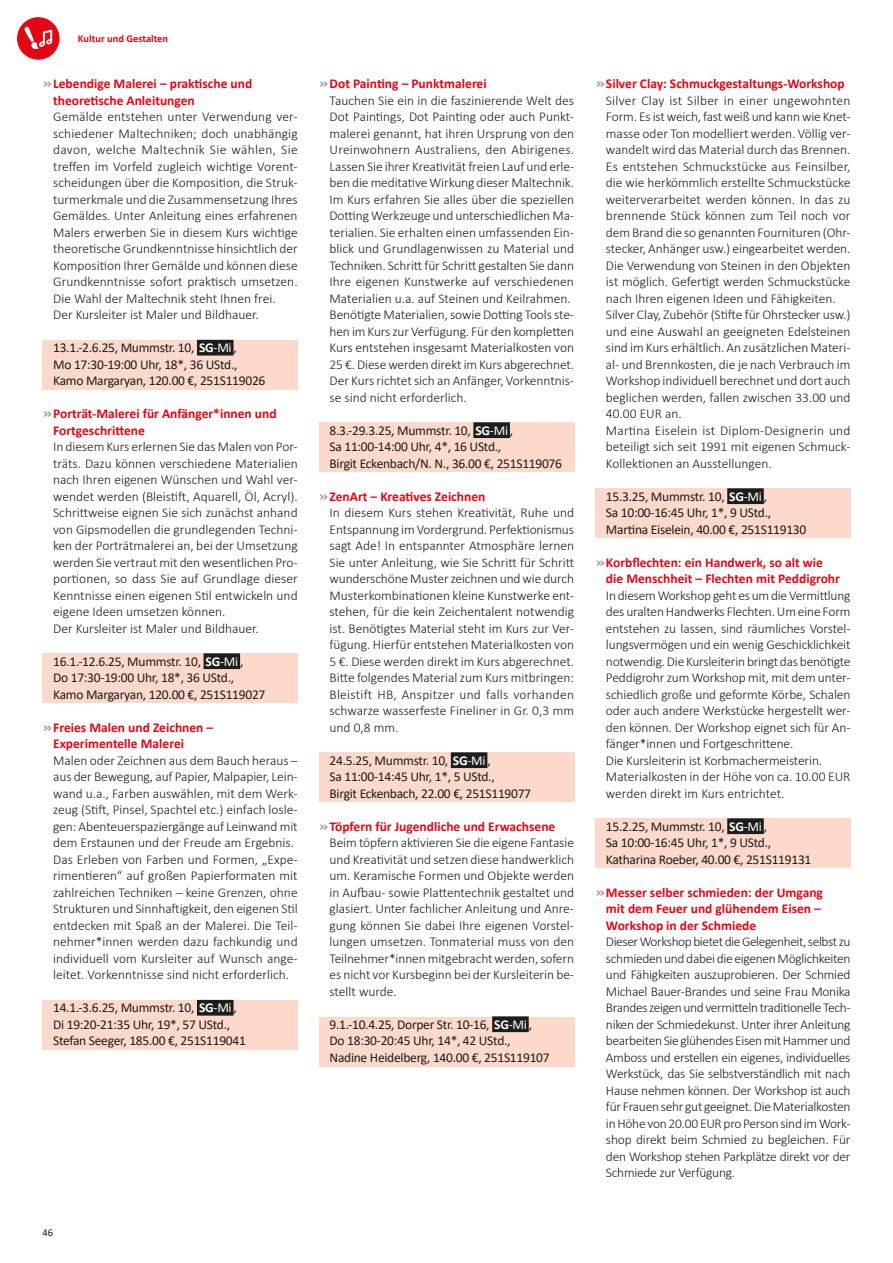
<style>
.page{position:relative;width:893px;height:1263px;background:#fff}
.page>*{position:absolute;margin:0;border:0;box-sizing:border-box;transform-origin:0 0}
.t1{font:300 13.5px/16.5px "Calibri";color:#1d1d1b}
.t2{font:13.5px/16.5px "Calibri";letter-spacing:-.02em;color:#1d1d1b}
.t3{font:700 13.5px/16.5px "Calibri";color:#e30614}
.t4{font:700 10.5px "Calibri";color:#e30614}
.t5{font:10.5px "Calibri";color:#1d1d1b}
.s1{font-family:"Verdana";font-size:12px;color:#9d9d9d}
.s2{font-weight:700;color:#fff}
.s3{color:#fff}
.s4{font-family:"Verdana";font-weight:700;font-size:12px;color:#9d9d9d}
.s5{font-weight:700;color:#e30614}
</style>
<div class="page">
<div style="left:17px;top:17px;width:43px;height:43px;background:#e30614;border-radius:50%"></div>
<svg style="left:24px;top:26px;width:28px;height:23px"></svg>
<div style="left:43px;top:340px;width:255px;height:50px;background:#fcd9ca"></div>
<div style="left:197px;top:340px;width:37px;height:16px;background:#1d1d1b"></div>
<div style="left:43px;top:654px;width:255px;height:49px;background:#fcd9ca"></div>
<div style="left:204px;top:653px;width:36px;height:16px;background:#1d1d1b"></div>
<div style="left:43px;top:1000px;width:255px;height:50px;background:#fcd9ca"></div>
<div style="left:197px;top:1000px;width:37px;height:16px;background:#1d1d1b"></div>
<div style="left:319px;top:423px;width:255px;height:49px;background:#fcd9ca"></div>
<div style="left:473px;top:422px;width:37px;height:16px;background:#1d1d1b"></div>
<div style="left:319px;top:753px;width:255px;height:49px;background:#fcd9ca"></div>
<div style="left:451px;top:752px;width:36px;height:16px;background:#1d1d1b"></div>
<div style="left:319px;top:1017px;width:255px;height:49px;background:#fcd9ca"></div>
<div style="left:492px;top:1016px;width:37px;height:16px;background:#1d1d1b"></div>
<div style="left:595px;top:489px;width:255px;height:49px;background:#fcd9ca"></div>
<div style="left:727px;top:488px;width:37px;height:16px;background:#1d1d1b"></div>
<div style="left:595px;top:819px;width:255px;height:49px;background:#fcd9ca"></div>
<div style="left:727px;top:818px;width:37px;height:16px;background:#1d1d1b"></div>
<p class="t4" style="left:78px;top:31px;width:92px">Kultur und Gestalten</p>
<p class="t3" style="left:53px;top:75px;width:201px;text-indent:-11px"><span class="s1">»</span>Lebendige Malerei – praktische und theoretische Anleitungen</p>
<p class="t1" style="left:53px;top:108px;width:246px">Gemälde entstehen unter Verwendung ver&shy;schiedener Maltechniken; doch unabhängig davon, welche Maltechnik Sie wählen, Sie treffen im Vorfeld zugleich wichtige Vorent&shy;scheidungen über die Komposition, die Struk&shy;turmerkmale und die Zusammensetzung Ihres Gemäldes. Unter Anleitung eines erfahrenen Malers erwerben Sie in diesem Kurs wichtige theoretische Grundkenntnisse hinsichtlich der Komposition Ihrer Gemälde und können diese Grundkenntnisse sofort praktisch umsetzen.<br>Die Wahl der Maltechnik steht Ihnen frei.<br>Der Kursleiter ist Maler und Bildhauer.</p>
<p class="t2" style="left:53px;top:339px;width:214px">13.1.-2.6.25, Mummstr. 10, <span class="s2">SG</span><span class="s3">-Mi</span> ,<br>Mo 17:30-19:00 Uhr, 18*, 36 UStd.,<br>Kamo Margaryan, 120.00 €, 251S119026</p>
<p class="t3" style="left:53px;top:405px;width:225px;text-indent:-11px"><span class="s1">»</span>Porträt-Malerei für Anfänger*innen und<br>Fortgeschrittene</p>
<p class="t1" style="left:53px;top:438px;width:246px">In diesem Kurs erlernen Sie das Malen von Por&shy;träts. Dazu können verschiedene Materialien nach Ihren eigenen Wünschen und Wahl ver&shy;wendet werden (Bleistift, Aquarell, Öl, Acryl).<br>Schrittweise eignen Sie sich zunächst anhand von Gipsmodellen die grundlegenden Techni&shy;ken der Porträtmalerei an, bei der Umsetzung werden Sie vertraut mit den wesentlichen Pro&shy;portionen, so dass Sie auf Grundlage dieser Kenntnisse einen eigenen Stil entwickeln und eigene Ideen umsetzen können.<br>Der Kursleiter ist Maler und Bildhauer.</p>
<p class="t2" style="left:53px;top:653px;width:214px">16.1.-12.6.25, Mummstr. 10, <span class="s2">SG</span><span class="s3">-Mi</span> ,<br>Do 17:30-19:00 Uhr, 18*, 36 UStd.,<br>Kamo Margaryan, 120.00 €, 251S119027</p>
<p class="t3" style="left:53px;top:719px;width:162px;text-indent:-11px"><span class="s1">»</span>Freies Malen und Zeichnen –<br>Experimentelle Malerei</p>
<p class="t1" style="left:53px;top:752px;width:246px">Malen oder Zeichnen aus dem Bauch heraus – aus der Bewegung, auf Papier, Malpapier, Lein&shy;wand u.a., Farben auswählen, mit dem Werk&shy;zeug (Stift, Pinsel, Spachtel etc.) einfach losle&shy;gen: Abenteuerspaziergänge auf Leinwand mit dem Erstaunen und der Freude am Ergebnis.<br>Das Erleben von Farben und Formen, „Expe&shy;rimentieren“ auf großen Papierformaten mit zahlreichen Techniken – keine Grenzen, ohne Strukturen und Sinnhaftigkeit, den eigenen Stil entdecken mit Spaß an der Malerei. Die Teil&shy;nehmer*innen werden dazu fachkundig und individuell vom Kursleiter auf Wunsch ange&shy;leitet. Vorkenntnisse sind nicht erforderlich.</p>
<p class="t2" style="left:53px;top:999px;width:194px">14.1.-3.6.25, Mummstr. 10, <span class="s2">SG</span><span class="s3">-Mi</span> ,<br>Di 19:20-21:35 Uhr, 19*, 57 UStd.,<br>Stefan Seeger, 185.00 €, 251S119041</p>
<p class="t1" style="left:330px;top:75px;width:246px;text-indent:-11px"><span class="s4">»</span><span class="s5">Dot Painting – Punktmalerei<br></span>Tauchen Sie ein in die faszinierende Welt des Dot Paintings, Dot Painting oder auch Punkt&shy;malerei genannt, hat ihren Ursprung von den Ureinwohnern Australiens, den Abirigenes.<br>Lassen Sie ihrer Kreativität freien Lauf und erle&shy;ben die meditative Wirkung dieser Maltechnik.<br>Im Kurs erfahren Sie alles über die speziellen Dotting Werkzeuge und unterschiedlichen Ma&shy;terialien. Sie erhalten einen umfassenden Ein&shy;blick und Grundlagenwissen zu Material und Techniken. Schritt für Schritt gestalten Sie dann Ihre eigenen Kunstwerke auf verschiedenen Materialien u.a. auf Steinen und Keilrahmen.<br>Benötigte Materialien, sowie Dotting Tools ste&shy;hen im Kurs zur Verfügung. Für den kompletten Kurs entstehen insgesamt Materialkosten von 25 €. Diese werden direkt im Kurs abgerechnet.<br>Der Kurs richtet sich an Anfänger, Vorkenntnis&shy;se sind nicht erforderlich.</p>
<p class="t2" style="left:330px;top:422px;width:234px">8.3.-29.3.25, Mummstr. 10, <span class="s2">SG</span><span class="s3">-Mi</span> ,<br>Sa 11:00-14:00 Uhr, 4*, 16 UStd.,<br>Birgit Eckenbach/N. N., 36.00 €, 251S119076</p>
<p class="t1" style="left:330px;top:488px;width:246px;text-indent:-11px"><span class="s4">»</span><span class="s5">ZenArt – Kreatives Zeichnen<br></span>In diesem Kurs stehen Kreativität, Ruhe und Entspannung im Vordergrund. Perfektionismus sagt Ade! In entspannter Atmosphäre lernen Sie unter Anleitung, wie Sie Schritt für Schritt wunderschöne Muster zeichnen und wie durch Musterkombinationen kleine Kunstwerke ent&shy;stehen, für die kein Zeichentalent notwendig ist. Benötigtes Material steht im Kurs zur Ver&shy;fügung. Hierfür entstehen Materialkosten von 5 €. Diese werden direkt im Kurs abgerechnet.<br>Bitte folgendes Material zum Kurs mitbringen:<br>Bleistift HB, Anspitzer und falls vorhanden schwarze wasserfeste Fineliner in Gr. 0,3 mm und 0,8 mm.</p>
<p class="t2" style="left:330px;top:752px;width:203px">24.5.25, Mummstr. 10, <span class="s2">SG</span><span class="s3">-Mi</span> ,<br>Sa 11:00-14:45 Uhr, 1*, 5 UStd.,<br>Birgit Eckenbach, 22.00 €, 251S119077</p>
<p class="t1" style="left:330px;top:818px;width:246px;text-indent:-11px"><span class="s4">»</span><span class="s5">Töpfern für Jugendliche und Erwachsene </span>Beim töpfern aktivieren Sie die eigene Fantasie und Kreativität und setzen diese handwerklich um. Keramische Formen und Objekte werden in Aufbau- sowie Plattentechnik gestaltet und glasiert. Unter fachlicher Anleitung und Anre&shy;gung können Sie dabei Ihre eigenen Vorstel&shy;lungen umsetzen. Tonmaterial muss von den Teilnehmer*innen mitgebracht werden, sofern es nicht vor Kursbeginn bei der Kursleiterin be&shy;stellt wurde.</p>
<p class="t2" style="left:330px;top:1016px;width:222px">9.1.-10.4.25, Dorper Str. 10-16, <span class="s2">SG</span><span class="s3">-Mi</span> ,<br>Do 18:30-20:45 Uhr, 14*, 42 UStd.,<br>Nadine Heidelberg, 140.00 €, 251S119107</p>
<p class="t5" style="left:43px;top:1225px;width:12px">46</p>
<p class="t1" style="left:606px;top:75px;width:246px;text-indent:-11px"><span class="s4">»</span><span class="s5">Silver Clay: Schmuckgestaltungs-Workshop </span>Silver Clay ist Silber in einer ungewohnten Form. Es ist weich, fast weiß und kann wie Knet&shy;masse oder Ton modelliert werden. Völlig ver&shy;wandelt wird das Material durch das Brennen.<br>Es entstehen Schmuckstücke aus Feinsilber, die wie herkömmlich erstellte Schmuckstücke weiterverarbeitet werden können. In das zu brennende Stück können zum Teil noch vor dem Brand die so genannten Fournituren (Ohr&shy;stecker, Anhänger usw.) eingearbeitet werden.<br>Die Verwendung von Steinen in den Objekten ist möglich. Gefertigt werden Schmuckstücke nach Ihren eigenen Ideen und Fähigkeiten.<br>Silver Clay, Zubehör (Stifte für Ohrstecker usw.) und eine Auswahl an geeigneten Edelsteinen sind im Kurs erhältlich. An zusätzlichen Materi&shy;al- und Brennkosten, die je nach Verbrauch im Workshop individuell berechnet und dort auch beglichen werden, fallen zwischen 33.00 und 40.00 EUR an.<br>Martina Eiselein ist Diplom-Designerin und beteiligt sich seit 1991 mit eigenen Schmuck-Kollektionen an Ausstellungen.</p>
<p class="t2" style="left:606px;top:488px;width:202px">15.3.25, Mummstr. 10, <span class="s2">SG</span><span class="s3">-Mi</span> ,<br>Sa 10:00-16:45 Uhr, 1*, 9 UStd.,<br>Martina Eiselein, 40.00 €, 251S119130</p>
<p class="t3" style="left:606px;top:554px;width:236px;text-indent:-11px"><span class="s1">»</span>Korbflechten: ein Handwerk, so alt wie die Menschheit – Flechten mit Peddigrohr</p>
<p class="t1" style="left:606px;top:587px;width:246px">In diesem Workshop geht es um die Vermittlung des uralten Handwerks Flechten. Um eine Form entstehen zu lassen, sind räumliches Vorstel&shy;lungsvermögen und ein wenig Geschicklichkeit notwendig. Die Kursleiterin bringt das benötigte Peddigrohr zum Workshop mit, mit dem unter&shy;schiedlich große und geformte Körbe, Schalen oder auch andere Werkstücke hergestellt wer&shy;den können. Der Workshop eignet sich für An&shy;fänger*innen und Fortgeschrittene.<br>Die Kursleiterin ist Korbmachermeisterin.<br>Materialkosten in der Höhe von ca. 10.00 EUR werden direkt im Kurs entrichtet.</p>
<p class="t2" style="left:606px;top:818px;width:207px">15.2.25, Mummstr. 10, <span class="s2">SG</span><span class="s3">-Mi</span> ,<br>Sa 10:00-16:45 Uhr, 1*, 9 UStd.,<br>Katharina Roeber, 40.00 €, 251S119131</p>
<p class="t3" style="left:606px;top:884px;width:219px;text-indent:-11px"><span class="s1">»</span>Messer selber schmieden: der Umgang mit dem Feuer und glühendem Eisen –<br>Workshop in der Schmiede</p>
<p class="t1" style="left:606px;top:933px;width:246px;text-align:justify">Dieser Workshop bietet die Gelegenheit, selbst zu schmieden und dabei die eigenen Möglichkeiten und Fähigkeiten auszuprobieren. Der Schmied Michael Bauer-Brandes und seine Frau Monika Brandes zeigen und vermitteln traditionelle Tech&shy;niken der Schmiedekunst. Unter ihrer Anleitung bearbeiten Sie glühendes Eisen mit Hammer und Amboss und erstellen ein eigenes, individuelles Werkstück, das Sie selbstverständlich mit nach Hause nehmen können. Der Workshop ist auch für Frauen sehr gut geeignet. Die Materialkosten in Höhe von 20.00 EUR pro Person sind im Work&shy;shop direkt beim Schmied zu begleichen. Für den Workshop stehen Parkplätze direkt vor der Schmiede zur Verfügung.</p>
</div>
